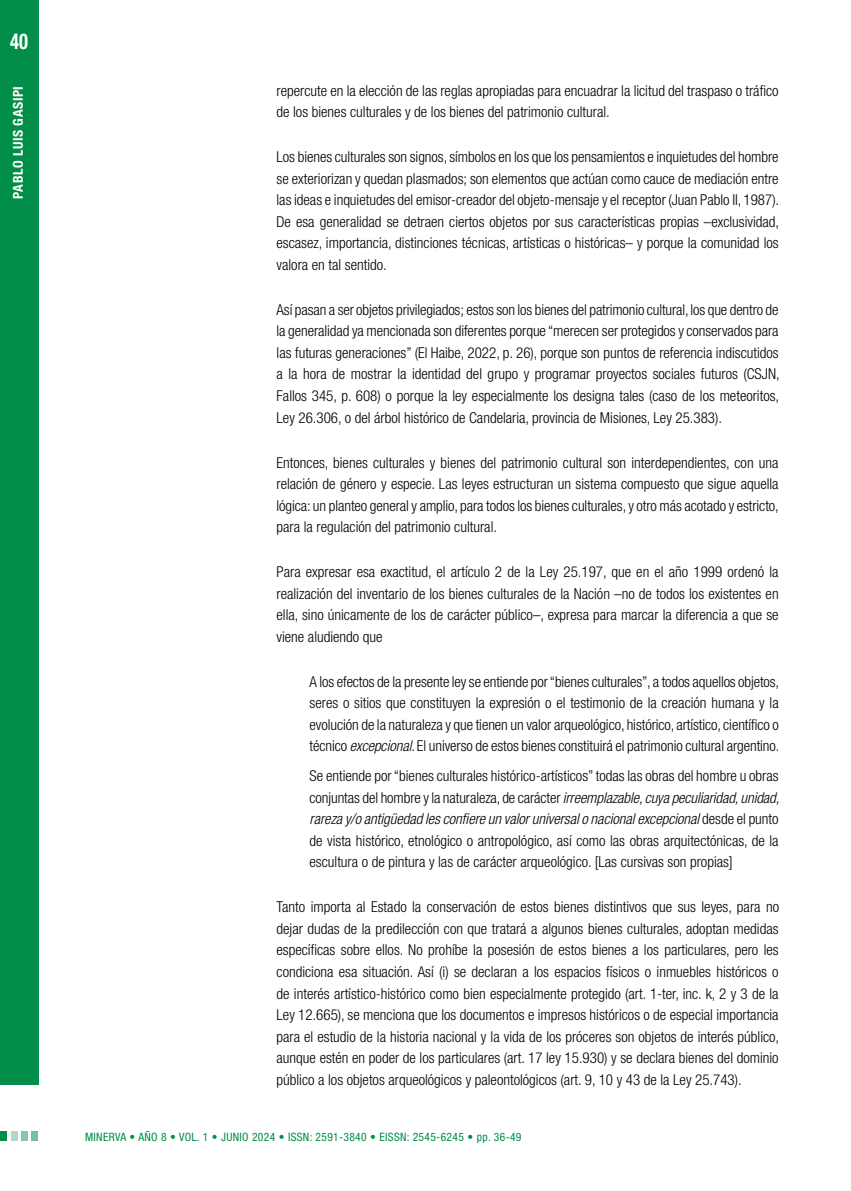
<style>
.page{position:relative;width:851px;height:1191px;background:#fff}
.page>*{position:absolute;margin:0;border:0;box-sizing:border-box;transform-origin:0 0}
.t1{font:700 condensed 21.75px "Helvetica Neue LT Std";color:#fff;scale:.85 1}
._00-TEXTO_GENERAL{font:300 condensed 15px/21.6px "Helvetica Neue LT Std";color:#000;text-align:justify}
._00-CITA_INTERNA{font:300 condensed 15px/21.6px "Helvetica Neue LT Std";color:#000;text-align:justify}
.t2{font:700 condensed 13.5px "Helvetica Neue LT Std";letter-spacing:.04em;color:#fff}
.t3{font:condensed 11.55px "Helvetica Neue LT Std";letter-spacing:.03em;color:#008e49}
.s1{font-style:italic}
</style>
<div class="page">
<div style="left:0;top:0;width:38px;height:1084px;background:#008e49"></div>
<div style="left:21px;top:1131px;width:7px;height:10px;background:#85c8a7"></div>
<div style="left:11px;top:1131px;width:7px;height:10px;background:#b0dbc6"></div>
<div style="left:0;top:1131px;width:7px;height:10px;background:#008e49"></div>
<div style="left:32px;top:1131px;width:6px;height:10px;background:#73c09b"></div>
<h1 class="t1" style="left:10px;top:28px;width:23px">40</h1>
<p class="t2" style="left:10px;top:198px;width:114px;rotate:-90deg">PABLO LUIS GASIPI</p>
<p class="_00-TEXTO_GENERAL" style="left:276px;top:80px;width:503px">repercute en la elección de las reglas apropiadas para encuadrar la licitud del traspaso o tráfico de los bienes culturales y de los bienes del patrimonio cultural.</p>
<p class="_00-TEXTO_GENERAL" style="left:276px;top:146px;width:504px">Los bienes culturales son signos, símbolos en los que los pensamientos e inquietudes del hombre se exteriorizan y quedan plasmados; son elementos que actúan como cauce de mediación entre las ideas e inquietudes del emisor-creador del objeto-mensaje y el receptor (Juan Pablo II, 1987).<br>De esa generalidad se detraen ciertos objetos por sus características propias –exclusividad, escasez, importancia, distinciones técnicas, artísticas o históricas– y porque la comunidad los valora en tal sentido.</p>
<p class="_00-TEXTO_GENERAL" style="left:276px;top:299px;width:504px">Así pasan a ser objetos privilegiados; estos son los bienes del patrimonio cultural, los que dentro de la generalidad ya mencionada son diferentes porque “merecen ser protegidos y conservados para las futuras generaciones” (El Haibe, 2022, p. 26), porque son puntos de referencia indiscutidos a la hora de mostrar la identidad del grupo y programar proyectos sociales futuros (CSJN, Fallos 345, p. 608) o porque la ley especialmente los designa tales (caso de los meteoritos, Ley 26.306, o del árbol histórico de Candelaria, provincia de Misiones, Ley 25.383).</p>
<p class="_00-TEXTO_GENERAL" style="left:276px;top:451px;width:503px">Entonces, bienes culturales y bienes del patrimonio cultural son interdependientes, con una relación de género y especie. Las leyes estructuran un sistema compuesto que sigue aquella lógica: un planteo general y amplio, para todos los bienes culturales, y otro más acotado y estricto, para la regulación del patrimonio cultural.</p>
<p class="_00-TEXTO_GENERAL" style="left:276px;top:561px;width:503px">Para expresar esa exactitud, el artículo 2 de la Ley 25.197, que en el año 1999 ordenó la realización del inventario de los bienes culturales de la Nación –no de todos los existentes en ella, sino únicamente de los de carácter público–, expresa para marcar la diferencia a que se viene aludiendo que</p>
<p class="_00-CITA_INTERNA" style="left:309px;top:670px;width:471px">A los efectos de la presente ley se entiende por “bienes culturales”, a todos aquellos objetos, seres o sitios que constituyen la expresión o el testimonio de la creación humana y la evolución de la naturaleza y que tienen un valor arqueológico, histórico, artístico, científico o técnico <span class="s1">excepcional</span>. El universo de estos bienes constituirá el patrimonio cultural argentino.</p>
<p class="_00-CITA_INTERNA" style="left:309px;top:765px;width:471px">Se entiende por “bienes culturales histórico-artísticos” todas las obras del hombre u obras conjuntas del hombre y la naturaleza, de carácter <span class="s1">irreemplazable, cuya peculiaridad, unidad, rareza y/o antigüedad les confiere un valor universal o nacional excepcional</span> desde el punto de vista histórico, etnológico o antropológico, así como las obras arquitectónicas, de la escultura o de pintura y las de carácter arqueológico. [Las cursivas son propias]</p>
<p class="_00-TEXTO_GENERAL" style="left:276px;top:896px;width:504px">Tanto importa al Estado la conservación de estos bienes distintivos que sus leyes, para no dejar dudas de la predilección con que tratará a algunos bienes culturales, adoptan medidas específicas sobre ellos. No prohíbe la posesión de estos bienes a los particulares, pero les condiciona esa situación. Así (i) se declaran a los espacios físicos o inmuebles históricos o de interés artístico-histórico como bien especialmente protegido (art. 1-ter, inc. k, 2 y 3 de la Ley 12.665), se menciona que los documentos e impresos históricos o de especial importancia para el estudio de la historia nacional y la vida de los próceres son objetos de interés público, aunque estén en poder de los particulares (art. 17 ley 15.930) y se declara bienes del dominio público a los objetos arqueológicos y paleontológicos (art. 9, 10 y 43 de la Ley 25.743).</p>
<p class="t3" style="left:85px;top:1130px;width:438px">MINERVA • AÑO 8 • VOL. 1 • JUNIO 2024 • ISSN: 2591-3840 • EISSN: 2545-6245 • pp. 36-49</p>
</div>
